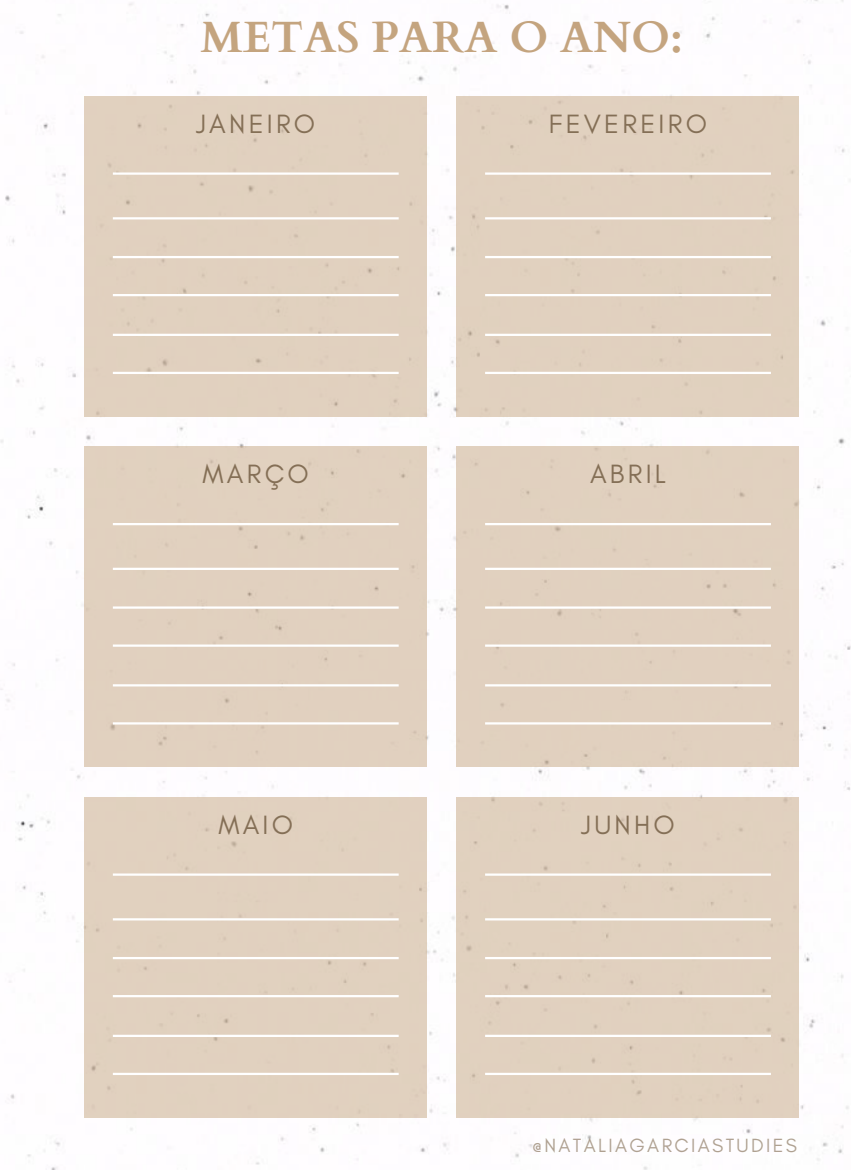
<style>
.page{position:relative;width:851px;height:1170px;background:#fff}
.page>*{position:absolute;margin:0;border:0;box-sizing:border-box;transform-origin:0 0}
.t1{font:700 43.8px "Cardo";color:#c4a47f}
.t2{font:27px "Glacial Indifference";letter-spacing:.12em;color:#846f56}
.t3{font:19.5px "Glacial Indifference";letter-spacing:.12em;color:#846f56}
</style>
<div class="page">
<img style="left:0;top:0;width:850px;height:1169px">
<div style="left:85px;top:96px;width:341px;height:320px;background:#e1d1bf"></div>
<hr style="left:113px;top:172px;width:285px;height:3px;background:#fff">
<hr style="left:113px;top:217px;width:285px;height:2px;background:#fff">
<hr style="left:113px;top:256px;width:285px;height:2px;background:#fff">
<hr style="left:113px;top:294px;width:285px;height:2px;background:#fff">
<hr style="left:113px;top:334px;width:285px;height:2px;background:#fff">
<hr style="left:113px;top:372px;width:285px;height:2px;background:#fff">
<div style="left:456px;top:96px;width:342px;height:320px;background:#e1d1bf"></div>
<hr style="left:485px;top:172px;width:285px;height:3px;background:#fff">
<hr style="left:485px;top:217px;width:285px;height:2px;background:#fff">
<hr style="left:485px;top:256px;width:285px;height:2px;background:#fff">
<hr style="left:485px;top:294px;width:285px;height:2px;background:#fff">
<hr style="left:485px;top:334px;width:285px;height:2px;background:#fff">
<hr style="left:485px;top:372px;width:285px;height:2px;background:#fff">
<div style="left:85px;top:446px;width:341px;height:320px;background:#e1d0bf"></div>
<hr style="left:113px;top:523px;width:285px;height:2px;background:#fff">
<hr style="left:113px;top:567px;width:285px;height:3px;background:#fff">
<hr style="left:113px;top:606px;width:285px;height:2px;background:#fff">
<hr style="left:113px;top:644px;width:285px;height:2px;background:#fff">
<hr style="left:113px;top:684px;width:285px;height:2px;background:#fff">
<hr style="left:113px;top:722px;width:285px;height:2px;background:#fff">
<div style="left:456px;top:446px;width:342px;height:320px;background:#e1d0bf"></div>
<hr style="left:485px;top:523px;width:285px;height:2px;background:#fff">
<hr style="left:485px;top:567px;width:285px;height:3px;background:#fff">
<hr style="left:485px;top:606px;width:285px;height:2px;background:#fff">
<hr style="left:485px;top:644px;width:285px;height:2px;background:#fff">
<hr style="left:485px;top:684px;width:285px;height:2px;background:#fff">
<hr style="left:485px;top:722px;width:285px;height:2px;background:#fff">
<div style="left:85px;top:796px;width:341px;height:321px;background:#e1d1bf"></div>
<hr style="left:113px;top:873px;width:285px;height:2px;background:#fff">
<hr style="left:113px;top:918px;width:285px;height:2px;background:#fff">
<hr style="left:113px;top:956px;width:285px;height:3px;background:#fff">
<hr style="left:113px;top:994px;width:285px;height:3px;background:#fff">
<hr style="left:113px;top:1034px;width:285px;height:2px;background:#fff">
<hr style="left:113px;top:1072px;width:285px;height:2px;background:#fff">
<div style="left:456px;top:796px;width:342px;height:321px;background:#e1d1bf"></div>
<hr style="left:485px;top:873px;width:285px;height:2px;background:#fff">
<hr style="left:485px;top:918px;width:285px;height:2px;background:#fff">
<hr style="left:485px;top:956px;width:285px;height:3px;background:#fff">
<hr style="left:485px;top:994px;width:285px;height:3px;background:#fff">
<hr style="left:485px;top:1034px;width:285px;height:2px;background:#fff">
<hr style="left:485px;top:1072px;width:285px;height:2px;background:#fff">
<h1 class="t1" style="left:200px;top:2px;width:483px">METAS PARA O ANO:</h1>
<p class="t2" style="left:196px;top:109px;width:120px">JANEIRO</p>
<p class="t2" style="left:548px;top:109px;width:159px">FEVEREIRO</p>
<p class="t2" style="left:202px;top:459px;width:108px">MARÇO</p>
<p class="t2" style="left:589px;top:459px;width:77px">ABRIL</p>
<p class="t2" style="left:218px;top:809px;width:76px">MAIO</p>
<p class="t2" style="left:581px;top:809px;width:95px">JUNHO</p>
<p class="t3" style="left:531px;top:1134px;width:267px">@NATALIAGARCIASTUDIES</p>
</div>
